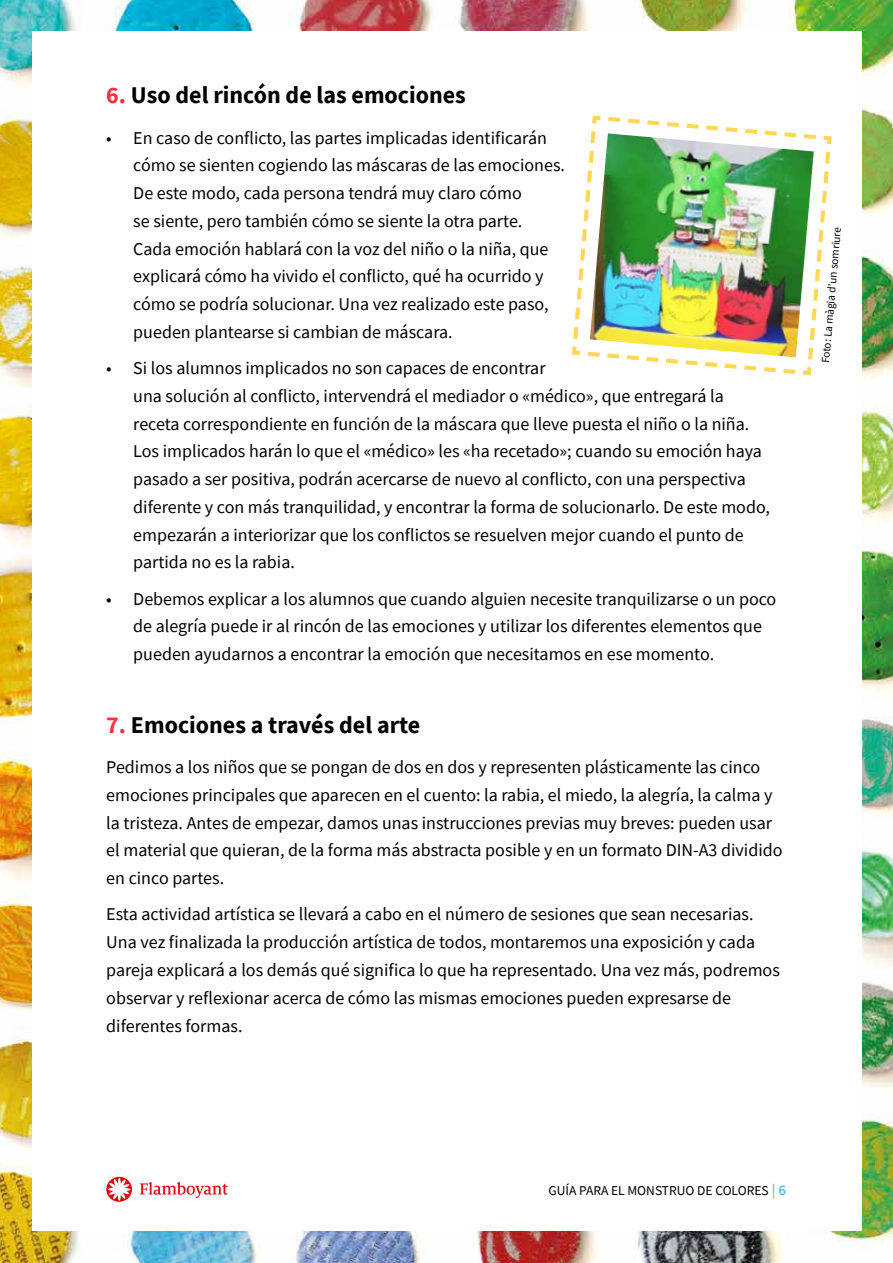
<style>
.page{position:relative;width:893px;height:1263px;background:#fff}
.page>*{position:absolute;margin:0;border:0;box-sizing:border-box;transform-origin:0 0}
.t1{font:700 24px "Source Sans Pro";color:#000}
.t2{font:18px/27.8px "Source Sans Pro";color:#000}
.t3{font:13.5px "Source Sans Pro";color:#000}
.t4{font:11.25px "Source Sans Pro";color:#000}
.s1{color:#f5333f}
.s2{font-weight:600;font-size:15px;color:#54c0e8}
</style>
<div class="page">
<img style="left:0;top:0;width:893px;height:1263px">
<div style="left:32px;top:32px;width:829px;height:1199px;background:#fff"></div>
<svg style="left:140px;top:1182px;width:88px;height:16px"></svg>
<svg style="left:106px;top:1177px;width:26px;height:25px"></svg>
<svg style="left:108px;top:1178px;width:22px;height:23px"></svg>
<svg style="left:572px;top:115px;width:260px;height:261px"></svg>
<img style="left:590px;top:133px;width:224px;height:224px">
<h1 class="t1" style="left:106px;top:79px;width:361px"><span class="s1">6.</span> Uso del rincón de las emociones</h1>
<p class="t2" style="left:133px;top:124px;width:433px;text-indent:-27px">• En caso de conflicto, las partes implicadas identificarán cómo se sienten cogiendo las máscaras de las emociones.<br>De este modo, cada persona tendrá muy claro cómo<br>se siente, pero también cómo se siente la otra parte.<br>Cada emoción hablará con la voz del niño o la niña, que explicará cómo ha vivido el conflicto, qué ha ocurrido y cómo se podría solucionar. Una vez realizado este paso, pueden plantearse si cambian de máscara.</p>
<p class="t2" style="left:133px;top:354px;width:638px;text-indent:-27px">• Si los alumnos implicados no son capaces de encontrar<br>una solución al conflicto, intervendrá el mediador o «médico», que entregará la receta correspondiente en función de la máscara que lleve puesta el niño o la niña.<br>Los implicados harán lo que el «médico» les «ha recetado»; cuando su emoción haya pasado a ser positiva, podrán acercarse de nuevo al conflicto, con una perspectiva diferente y con más tranquilidad, y encontrar la forma de solucionarlo. De este modo, empezarán a interiorizar que los conflictos se resuelven mejor cuando el punto de partida no es la rabia.</p>
<p class="t2" style="left:133px;top:585px;width:645px;text-indent:-27px">• Debemos explicar a los alumnos que cuando alguien necesite tranquilizarse o un poco de alegría puede ir al rincón de las emociones y utilizar los diferentes elementos que pueden ayudarnos a encontrar la emoción que necesitamos en ese momento.</p>
<h1 class="t1" style="left:106px;top:708px;width:316px"><span class="s1">7.</span> Emociones a través del arte</h1>
<p class="t2" style="left:106px;top:753px;width:678px">Pedimos a los niños que se pongan de dos en dos y representen plásticamente las cinco emociones principales que aparecen en el cuento: la rabia, el miedo, la alegría, la calma y la tristeza. Antes de empezar, damos unas instrucciones previas muy breves: pueden usar el material que quieran, de la forma más abstracta posible y en un formato DIN-A3 dividido en cinco partes.</p>
<p class="t2" style="left:106px;top:900px;width:675px">Esta actividad artística se llevará a cabo en el número de sesiones que sean necesarias.<br>Una vez finalizada la producción artística de todos, montaremos una exposición y cada pareja explicará a los demás qué significa lo que ha representado. Una vez más, podremos observar y reflexionar acerca de cómo las mismas emociones pueden expresarse de diferentes formas.</p>
<p class="t4" style="left:818px;top:362px;width:138px;rotate:-85deg">Foto: La màgia d’un somriure</p>
<p class="t3" style="left:548px;top:1182px;width:239px">GUÍA PARA EL MONSTRUO DE COLORES <span class="s2">| 6</span></p>
</div>
